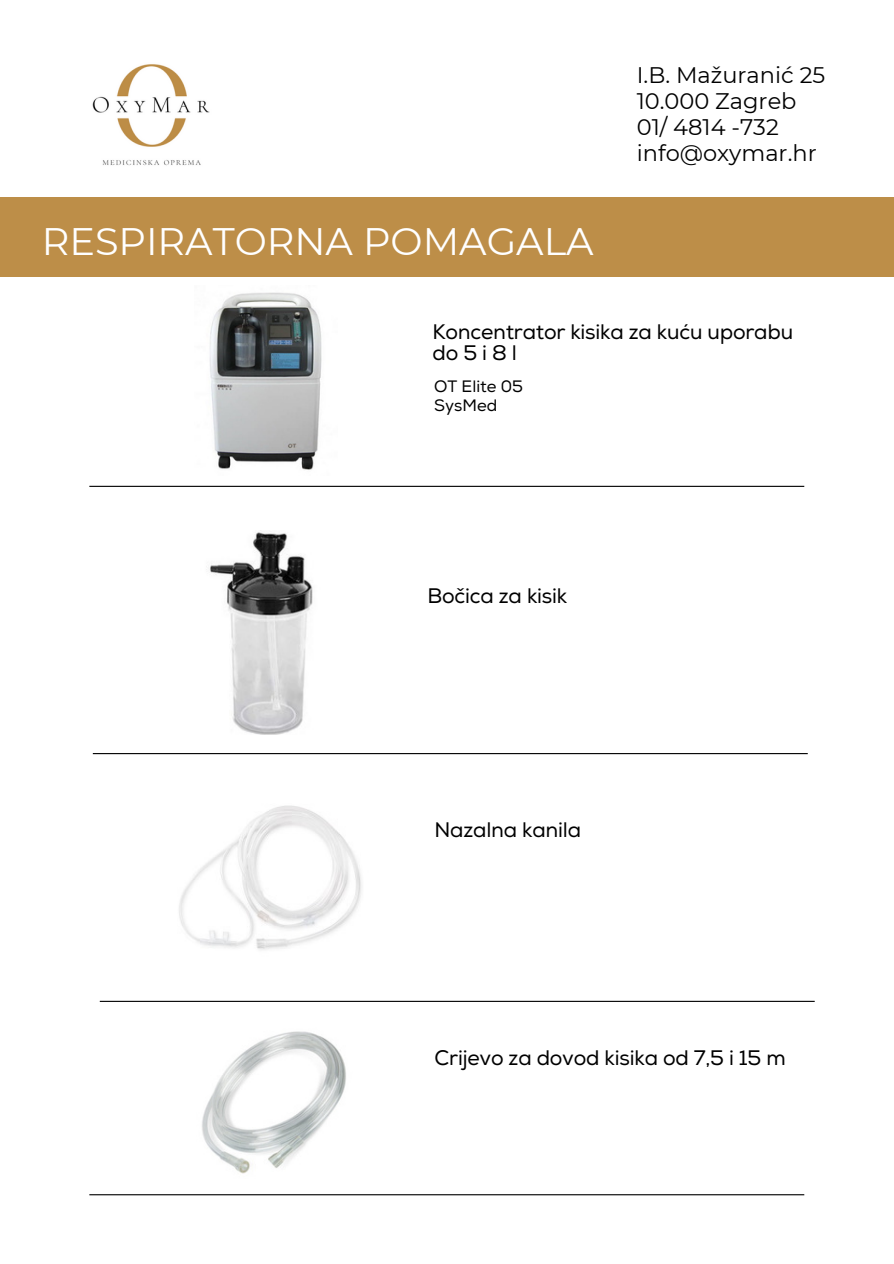
<style>
.page{position:relative;width:894px;height:1264px;background:#fff}
.page>*{position:absolute;margin:0;border:0;box-sizing:border-box;transform-origin:0 0}
.t1{font:38.25px "Montserrat";color:#fff}
.t2{font:22.5px/25.8px "Montserrat";color:#000}
.t3{font:21px/21.3px "Nexa";letter-spacing:-.01em;color:#000}
.t4{font:16.5px "Nexa";color:#000}
</style>
<div class="page">
<img style="left:92px;top:64px;width:118px;height:102px">
<hr style="left:100px;top:1000px;width:714px;height:1px;background:#000">
<hr style="left:93px;top:753px;width:714px;height:1px;background:#000">
<img style="left:210px;top:532px;width:103px;height:202px">
<img style="left:179px;top:805px;width:183px;height:145px">
<img style="left:202px;top:1031px;width:144px;height:143px">
<hr style="left:89px;top:1194px;width:715px;height:1px;background:#000">
<img style="left:209px;top:292px;width:113px;height:178px">
<hr style="left:89px;top:486px;width:715px;height:1px;background:#000">
<div style="left:0;top:198px;width:893px;height:79px;background:#bd8e48"></div>
<p class="t1" style="left:42px;top:218px;width:553px">RESPIRATORNA POMAGALA</p>
<p class="t2" style="left:636px;top:62px;width:190px">I.B. Mažuranić 25<br>10.000 Zagreb<br>01/ 4814 -732 info@oxymar.hr</p>
<h2 class="t3" style="left:432px;top:321px;width:362px">Koncentrator kisika za kuću uporabu do5i8l</h2>
<h2 class="t4" style="left:434px;top:377px;width:90px">OT Elite 05</h2>
<p class="t4" style="left:434px;top:396px;width:65px">SysMed</p>
<p class="t3" style="left:427px;top:586px;width:141px">Bočica za kisik</p>
<h2 class="t3" style="left:434px;top:820px;width:148px">Nazalna kanila</h2>
<p class="t3" style="left:434px;top:1047px;width:352px">Crijevo za dovod kisika od 7,5 i 15 m</p>
</div>
